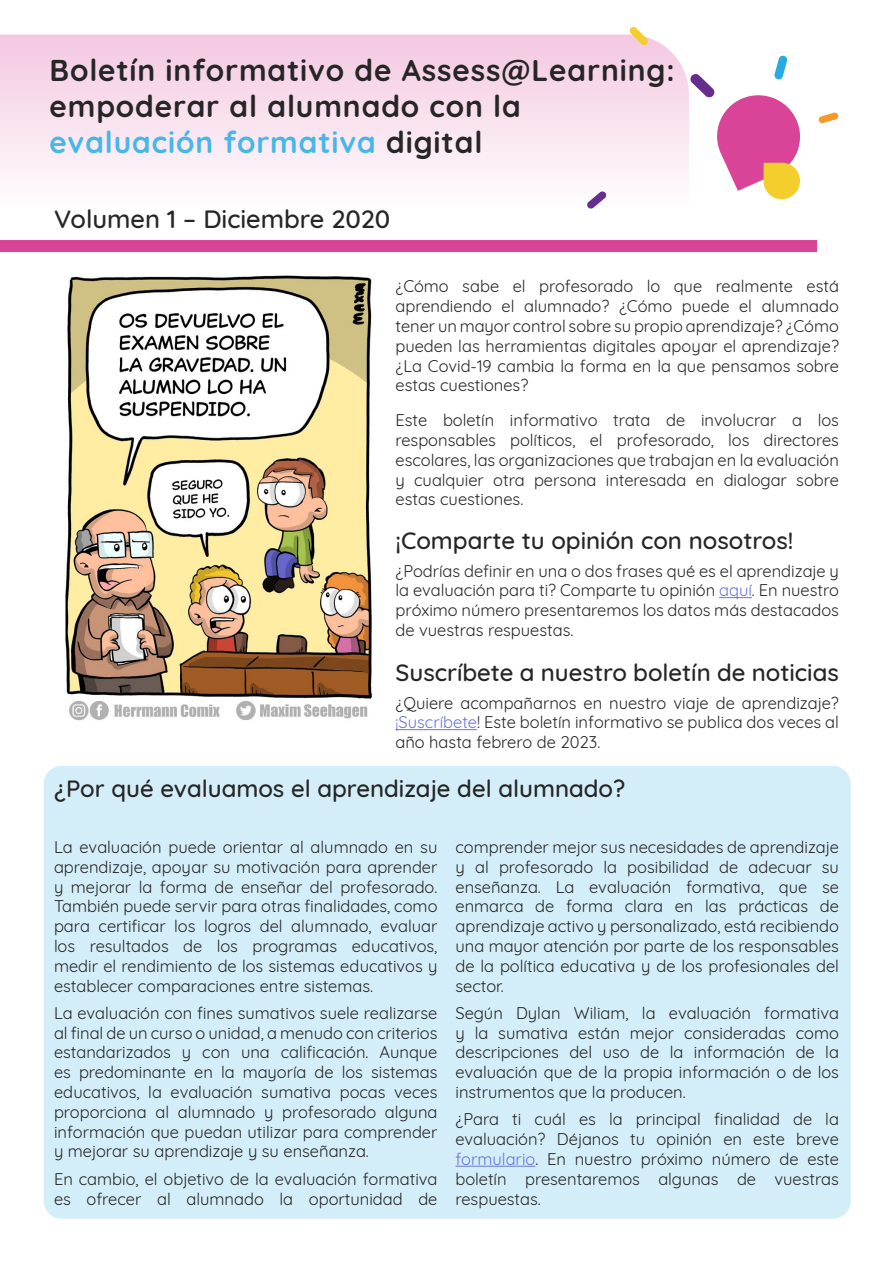
<style>
.page{position:relative;width:893px;height:1263px;background:#fff}
.page>*{position:absolute;margin:0;border:0;box-sizing:border-box;transform-origin:0 0}
.t1{font:700 30px/36px "Quicksand";letter-spacing:.03em;color:#262626}
.t2{font:500 25.5px "Quicksand";color:#262626}
.t3{font:500 24px "Quicksand";color:#262626}
.t4{font:16.5px/19.8px "Quicksand";color:#262626;text-align:justify}
.s1{color:#47b7e6}
.s2{color:#6975dc}
</style>
<div class="page">
<div style="left:44px;top:766px;width:807px;height:453px;background:#d4eef9;border-radius:18px"></div>
<svg style="left:0;top:35px;width:689px;height:143px;background:#f8deec"></svg>
<div style="left:0;top:240px;width:817px;height:12px;background:#d94398"></div>
<svg style="left:818px;top:112px;width:21px;height:12px"></svg>
<svg style="left:690px;top:55px;width:110px;height:144px"></svg>
<svg style="left:629px;top:27px;width:19px;height:18px"></svg>
<svg style="left:587px;top:191px;width:20px;height:18px"></svg>
<hr style="left:719px;top:597px;width:33px;height:1px;background:#6975dc">
<hr style="left:395px;top:729px;width:82px;height:1px;background:#6975dc">
<img style="left:65px;top:275px;width:307px;height:446px">
<hr style="left:455px;top:1166px;width:80px;height:1px;background:#6975dc">
<h1 class="t1" style="left:50px;top:50px;width:627px">Boletín informativo de Assess@Learning: empoderar al alumnado con la <span class="s1">evaluación formativa</span> digital</h1>
<h2 class="t2" style="left:54px;top:198px;width:338px">Volumen 1 – Diciembre 2020</h2>
<p class="t4" style="left:395px;top:275px;width:445px">¿Cómo sabe el profesorado lo que realmente está aprendiendo el alumnado? ¿Cómo puede el alumnado tener un mayor control sobre su propio aprendizaje? ¿Cómo pueden las herramientas digitales apoyar el aprendizaje? ¿La Covid-19 cambia la forma en la que pensamos sobre estas cuestiones?</p>
<p class="t4" style="left:395px;top:409px;width:445px">Este boletín informativo trata de involucrar a los responsables políticos, el profesorado, los directores escolares, las organizaciones que trabajan en la evaluación y cualquier otra persona interesada en dialogar sobre estas cuestiones.</p>
<h3 class="t3" style="left:395px;top:521px;width:399px">¡Comparte tu opinión con nosotros!</h3>
<p class="t4" style="left:395px;top:559px;width:445px">¿Podrías definir en una o dos frases qué es el aprendizaje y la evaluación para ti? Comparte tu opinión <span class="s2">aquí</span>. En nuestro próximo número presentaremos los datos más destacados de vuestras respuestas.</p>
<h3 class="t3" style="left:395px;top:653px;width:445px">Suscríbete a nuestro boletín de noticias</h3>
<p class="t4" style="left:395px;top:691px;width:445px">¿Quiere acompañarnos en nuestro viaje de aprendizaje? <span class="s2">¡Suscríbete</span>! Este boletín informativo se publica dos veces al año hasta febrero de 2023.</p>
<h3 class="t3" style="left:54px;top:769px;width:573px">¿Por qué evaluamos el aprendizaje del alumnado?</h3>
<p class="t4" style="left:54px;top:835px;width:385px">La evaluación puede orientar al alumnado en su aprendizaje, apoyar su motivación para aprender y mejorar la forma de enseñar del profesorado.<br>También puede servir para otras finalidades, como para certificar los logros del alumnado, evaluar los resultados de los programas educativos, medir el rendimiento de los sistemas educativos y establecer comparaciones entre sistemas.</p>
<p class="t4" style="left:54px;top:1001px;width:385px">La evaluación con fines sumativos suele realizarse al final de un curso o unidad, a menudo con criterios estandarizados y con una calificación. Aunque es predominante en la mayoría de los sistemas educativos, la evaluación sumativa pocas veces proporciona al alumnado y profesorado alguna información que puedan utilizar para comprender y mejorar su aprendizaje y su enseñanza.</p>
<p class="t4" style="left:54px;top:1167px;width:385px">En cambio, el objetivo de la evaluación formativa es ofrecer al alumnado la oportunidad de</p>
<p class="t4" style="left:455px;top:835px;width:385px">comprender mejor sus necesidades de aprendizaje y al profesorado la posibilidad de adecuar su enseñanza. La evaluación formativa, que se enmarca de forma clara en las prácticas de aprendizaje activo y personalizado, está recibiendo una mayor atención por parte de los responsables de la política educativa y de los profesionales del sector.</p>
<p class="t4" style="left:455px;top:1001px;width:385px">Según Dylan Wiliam, la evaluación formativa y la sumativa están mejor consideradas como descripciones del uso de la información de la evaluación que de la propia información o de los instrumentos que la producen.</p>
<p class="t4" style="left:455px;top:1108px;width:385px">¿Para ti cuál es la principal finalidad de la evaluación? Déjanos tu opinión en este breve <span class="s2">formulario</span>. En nuestro próximo número de este boletín presentaremos algunas de vuestras respuestas.</p>
</div>
